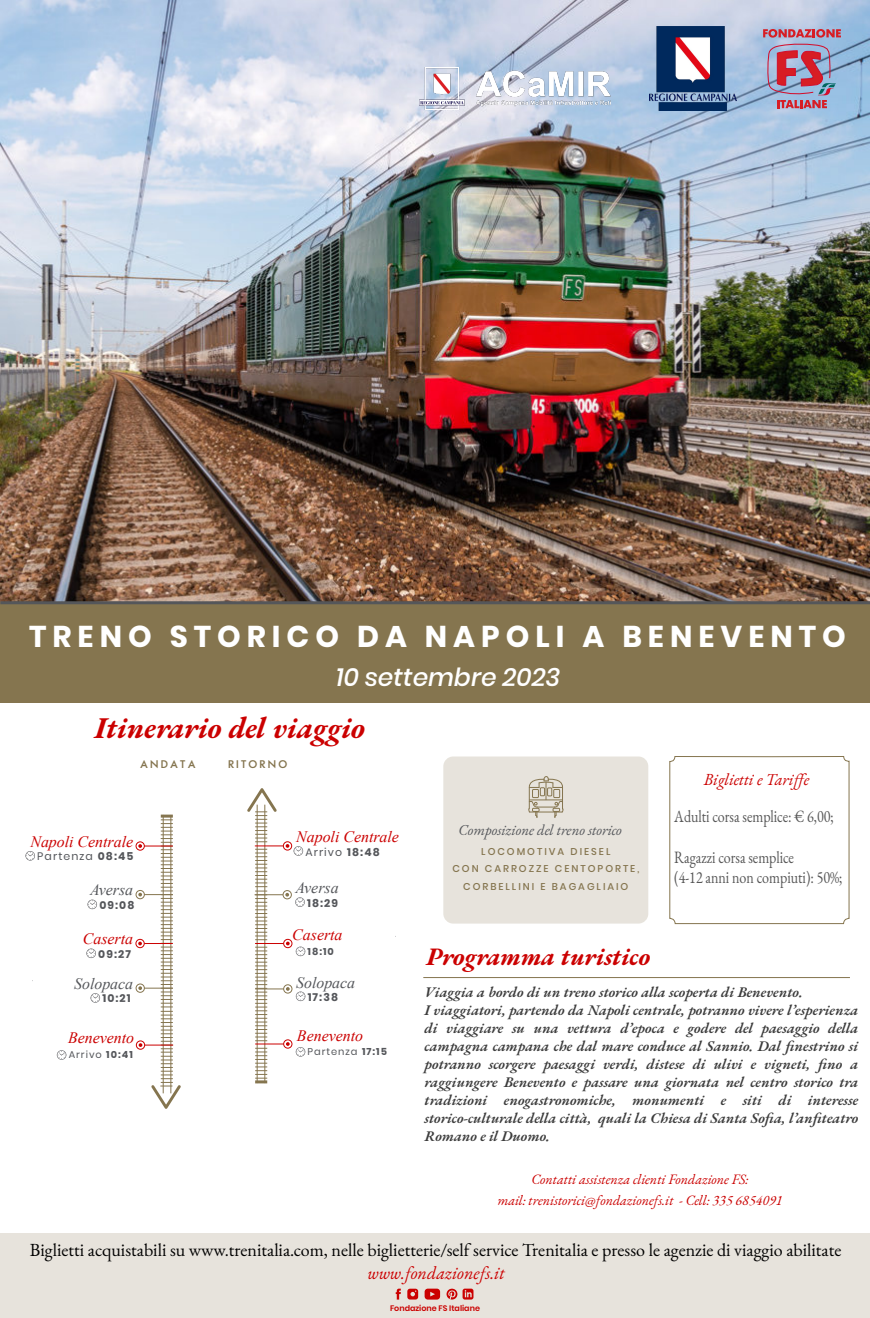
<style>
.page{position:relative;width:870px;height:1318px;background:#fff}
.page>*{position:absolute;margin:0;border:0;box-sizing:border-box;transform-origin:0 0}
.t1{font:700 30px "Poppins";letter-spacing:.2em;color:#fff}
.t2{font:italic 700 30px "EB Garamond";color:#cb0000}
.t3{font:italic 700 25px "EB Garamond";color:#cb0000}
.t4{font:italic 500 25px "Poppins";color:#fff}
.t5{font:18px "EB Garamond";color:#000}
.t6{font:italic 18px "EB Garamond";color:#cb0000}
.t7{font:16.9px/20.2px "EB Garamond";color:#565656;scale:.83 1}
.t8{font:italic 16.5px "EB Garamond";color:#cb0000}
.t9{font:italic 15.9px "Times New Roman";color:#cb0000}
.t10{font:italic 15.9px "Times New Roman";color:#54565a}
.t11{font:italic 600 15px/18px "EB Garamond";color:#3c3c3c}
.t12{font:italic 14.8px "EB Garamond";color:#54565a}
.t13{font:italic 14px/21px "EB Garamond";color:#cb0000;text-align:center}
.t14{font:500 11px "Futura Serie BQ";letter-spacing:.2em;color:#85754f}
.t15{font:700 10.9px "Poppins";letter-spacing:.1em;color:#54565a}
.t16{font:10.9px "Poppins";letter-spacing:.1em;color:#54565a}
.t17{font:500 9.9px/17.3px "Poppins";letter-spacing:.2em;color:#85754f;text-align:center}
.t18{font:9.8px "Poppins";letter-spacing:.1em;color:#54565a}
.t19{font:700 9.8px "Poppins";color:#54565a}
.t20{font:600 8px "Poppins";color:#cb0000}
.s1{font-weight:700}
</style>
<div class="page">
<img style="left:0;top:0;width:869px;height:601px">
<div style="left:0;top:602px;width:869px;height:100px;background:#85754f"></div>
<div style="left:0;top:1233px;width:869px;height:84px;background:#e7e3dc"></div>
<div style="left:135px;top:841px;width:10px;height:9px;border:1px solid #cb0000;border-radius:50%"></div>
<svg style="left:25px;top:851px;width:10px;height:9px"></svg>
<svg style="left:669px;top:756px;width:180px;height:168px"></svg>
<div style="left:443px;top:756px;width:205px;height:167px;background:#e7e3dc;border-radius:10px"></div>
<hr style="left:423px;top:977px;width:426px;height:1px;background:#85754f">
<svg style="left:763px;top:29px;width:77px;height:79px;background:#aa89a4"></svg>
<hr style="left:0;top:601px;width:869px;height:3px;background:#54565a">
<svg style="left:528px;top:776px;width:36px;height:42px"></svg>
<img style="left:649px;top:27px;width:87px;height:84px">
<div style="left:136px;top:1040px;width:9px;height:9px;border:1px solid #cb0000;border-radius:50%"></div>
<svg style="left:57px;top:1050px;width:9px;height:9px"></svg>
<svg style="left:407px;top:1288px;width:11px;height:11px"></svg>
<svg style="left:424px;top:1288px;width:16px;height:11px"></svg>
<svg style="left:395px;top:1288px;width:6px;height:11px"></svg>
<svg style="left:446px;top:1288px;width:27px;height:11px"></svg>
<img style="left:419px;top:67px;width:191px;height:43px">
<div style="left:135px;top:889px;width:10px;height:10px;border:1px solid #85754f;border-radius:50%"></div>
<svg style="left:87px;top:899px;width:10px;height:10px"></svg>
<div style="left:135px;top:938px;width:10px;height:10px;border:1px solid #cb0000;border-radius:50%"></div>
<svg style="left:86px;top:948px;width:10px;height:10px"></svg>
<div style="left:135px;top:983px;width:10px;height:9px;border:1px solid #85754f;border-radius:50%"></div>
<svg style="left:90px;top:993px;width:10px;height:9px"></svg>
<svg style="left:138px;top:814px;width:43px;height:294px"></svg>
<svg style="left:247px;top:788px;width:58px;height:295px"></svg>
<h1 class="t1" style="left:29px;top:619px;width:818px">TRENO STORICO DA NAPOLI A BENEVENTO</h1>
<h2 class="t4" style="left:336px;top:662px;width:225px">10 settembre 2023</h2>
<h1 class="t2" style="left:95px;top:707px;width:271px">Itinerario del viaggio</h1>
<p class="t14" style="left:140px;top:757px;width:57px">ANDATA</p>
<p class="t14" style="left:228px;top:757px;width:61px">RITORNO</p>
<p class="t9" style="left:30px;top:830px;width:104px">Napoli Centrale</p>
<p class="t16" style="left:37px;top:850px;width:98px">Partenza <span class="s1">08:45</span></p>
<p class="t9" style="left:296px;top:825px;width:104px">Napoli Centrale</p>
<p class="t16" style="left:305px;top:845px;width:76px">Arrivo <span class="s1">18:48</span></p>
<p class="t10" style="left:90px;top:878px;width:45px">Aversa</p>
<p class="t15" style="left:99px;top:898px;width:37px">09:08</p>
<p class="t9" style="left:83px;top:927px;width:52px">Caserta</p>
<p class="t15" style="left:98px;top:947px;width:34px">09:27</p>
<p class="t10" style="left:74px;top:972px;width:61px">Solopaca</p>
<p class="t15" style="left:102px;top:992px;width:30px">10:21</p>
<p class="t10" style="left:295px;top:877px;width:45px">Aversa</p>
<p class="t15" style="left:307px;top:896px;width:33px">18:29</p>
<p class="t9" style="left:292px;top:923px;width:52px">Caserta</p>
<p class="t19" style="left:307px;top:945px;width:28px">18:10</p>
<p class="t10" style="left:296px;top:971px;width:61px">Solopaca</p>
<p class="t15" style="left:307px;top:990px;width:32px">17:38</p>
<p class="t9" style="left:68px;top:1026px;width:68px">Benevento</p>
<p class="t9" style="left:297px;top:1024px;width:68px">Benevento</p>
<p class="t18" style="left:69px;top:1049px;width:66px">Arrivo <span class="s1">10:41</span></p>
<p class="t18" style="left:307px;top:1046px;width:81px">Partenza <span class="s1">17:15</span></p>
<p class="t12" style="left:458px;top:820px;width:165px">Composizione del treno storico</p>
<p class="t17" style="left:452px;top:843px;width:188px">LOCOMOTIVA DIESEL<br>CON CARROZZE CENTOPORTE,<br>CORBELLINI E BAGAGLIAIO</p>
<h2 class="t3" style="left:426px;top:939px;width:225px">Programma turistico</h2>
<p class="t8" style="left:703px;top:768px;width:108px">Biglietti e Tariffe</p>
<p class="t7" style="left:674px;top:806px;width:194px">Adulti corsa semplice: € 6,00;</p>
<p class="t7" style="left:674px;top:847px;width:204px">Ragazzi corsa semplice<br>(4-12 anni non compiuti): 50%;</p>
<p class="t11" style="left:424px;top:983px;width:435px">Viaggia a bordo di un treno storico alla scoperta di Benevento.<br>I viaggiatori, partendo da Napoli centrale, potranno vivere l’esperienza di viaggiare su una vettura d’epoca e godere del paesaggio della campagna campana che dal mare conduce al Sannio. Dal finestrino si potranno scorgere paesaggi verdi, distese di ulivi e vigneti, fino a raggiungere Benevento e passare una giornata nel centro storico tra tradizioni enogastronomiche, monumenti e siti di interesse storico-culturale della città, quali la Chiesa di Santa Sofia, l’anfiteatro Romano e il Duomo.</p>
<p class="t13" style="left:497px;top:1168px;width:287px">Contatti assistenza clienti Fondazione FS:<br>mail: trenistorici@fondazionefs.it - Cell: 335 6854091</p>
<p class="t5" style="left:30px;top:1238px;width:812px">Biglietti acquistabili su www.trenitalia.com, nelle biglietterie/self service Trenitalia e presso le agenzie di viaggio abilitate</p>
<p class="t6" style="left:367px;top:1261px;width:139px">www.fondazionefs.it</p>
<p class="t20" style="left:390px;top:1302px;width:91px">Fondazione FS Italiane</p>
</div>
